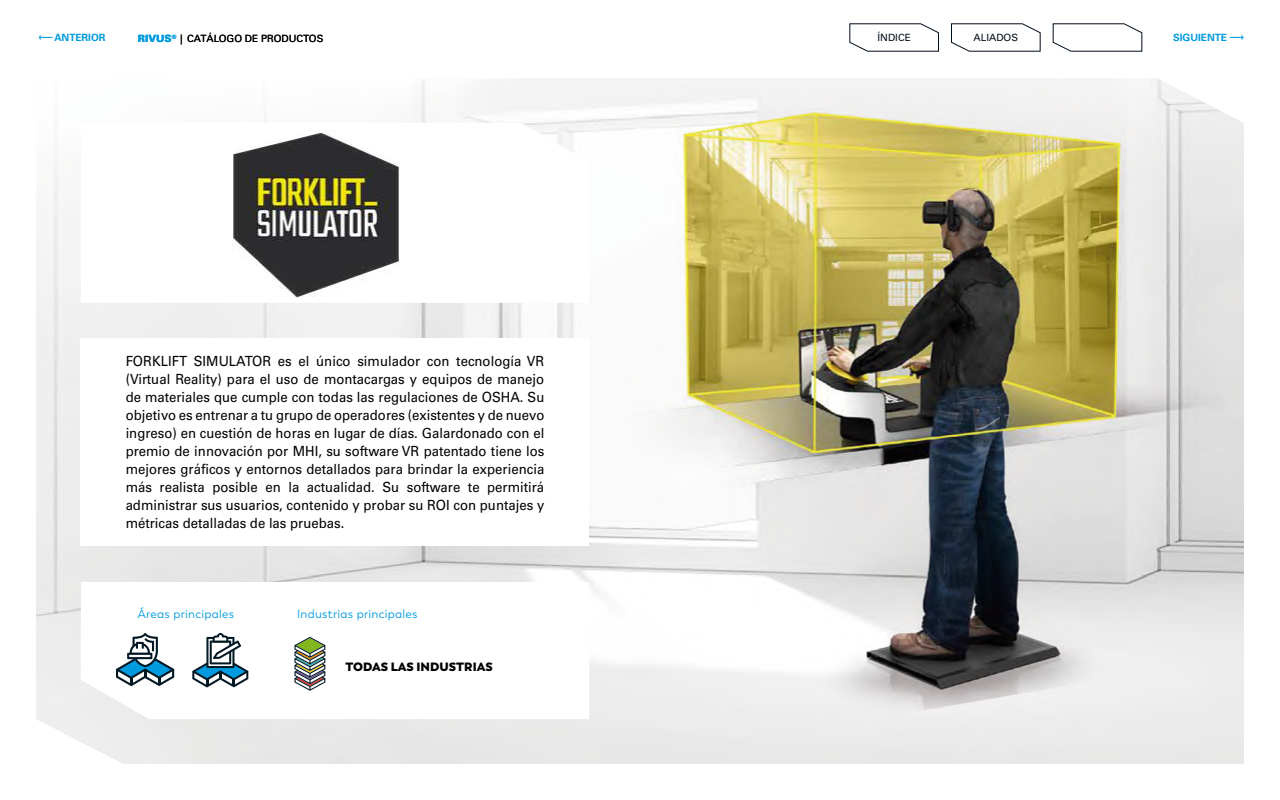
<style>
.page{position:relative;width:1280px;height:800px;background:#fff}
.page>*{position:absolute;margin:0;border:0;box-sizing:border-box;transform-origin:0 0}
.t1{font:14px/18px "Univers";color:#000;text-align:justify;scale:.94 1}
.t2{font:12px "Trenda";letter-spacing:.02em;color:#009bdf}
.t3{font:800 12px "Trenda";color:#000}
.t4{font:700 10px "Univers";color:#009bdf}
.t5{font:10px "Univers";color:#000}
.t6{font:10px "Univers";color:#000d1c}
.t7{font:900 10px "Univers";color:#009bdf}
.t8{font:900 5.8px "Univers";color:#009bdf}
</style>
<div class="page">
<img style="left:36px;top:78px;width:1208px;height:686px">
<svg style="left:81px;top:582px;width:508px;height:137px"></svg>
<svg style="left:849px;top:23px;width:90px;height:29px"></svg>
<svg style="left:951px;top:23px;width:90px;height:29px"></svg>
<svg style="left:1052px;top:23px;width:91px;height:29px"></svg>
<svg style="left:81px;top:123px;width:508px;height:180px"></svg>
<img style="left:199px;top:123px;width:233px;height:180px">
<div style="left:81px;top:339px;width:508px;height:207px;background:#fff"></div>
<svg style="left:192px;top:633px;width:56px;height:55px"></svg>
<svg style="left:294px;top:637px;width:31px;height:54px"></svg>
<svg style="left:116px;top:633px;width:58px;height:53px"></svg>
<p class="t4" style="left:39px;top:32px;width:68px">‹––– ANTERIOR</p>
<p class="t5" style="left:180px;top:33px;width:145px">| CATÁLOGO DE PRODUCTOS</p>
<p class="t6" style="left:878px;top:32px;width:35px">ÍNDICE</p>
<p class="t6" style="left:974px;top:32px;width:46px">ALIADOS</p>
<p class="t4" style="left:1173px;top:32px;width:72px">SIGUIENTE –––›</p>
<p class="t7" style="left:138px;top:32px;width:35px">RIVUS</p>
<p class="t8" style="left:172px;top:33px;width:6px">®</p>
<p class="t1" style="left:126px;top:352px;width:447px">FORKLIFT SIMULATOR es el único simulador con tecnología VR (Virtual Reality) para el uso de montacargas y equipos de manejo de materiales que cumple con todas las regulaciones de OSHA. Su objetivo es entrenar a tu grupo de operadores (existentes y de nuevo ingreso) en cuestión de horas en lugar de días. Galardonado con el premio de innovación por MHI, su software VR patentado tiene los mejores gráficos y entornos detallados para brindar la experiencia más realista posible en la actualidad. Su software te permitirá administrar sus usuarios, contenido y probar su ROI con puntajes y métricas detalladas de las pruebas.</p>
<p class="t2" style="left:138px;top:607px;width:98px">Áreas principales</p>
<p class="t2" style="left:297px;top:607px;width:122px">Industrias principales</p>
<p class="t3" style="left:346px;top:659px;width:149px">TODAS LAS INDUSTRIAS</p>
</div>
